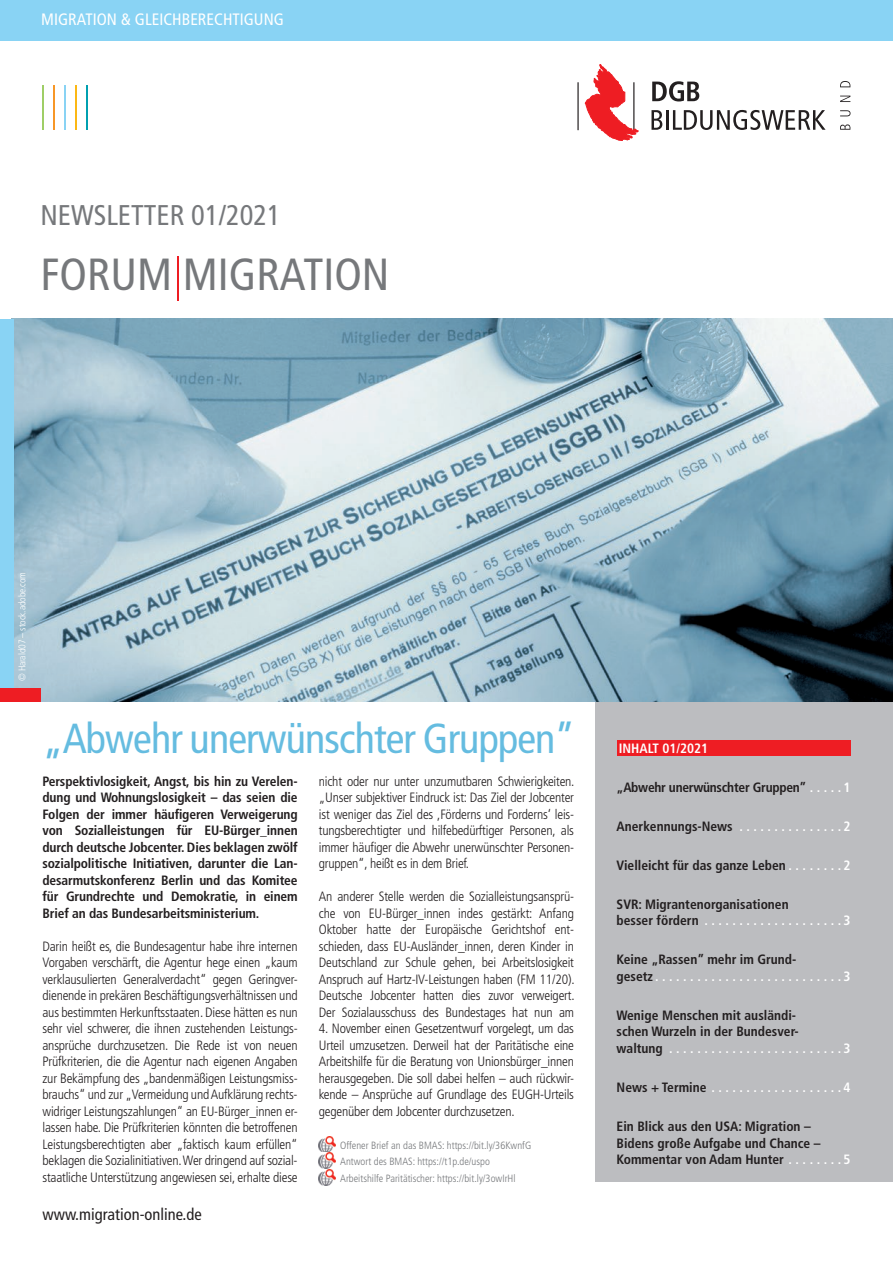
<style>
.page{position:relative;width:893px;height:1263px;background:#fff}
.page>*{position:absolute;margin:0;border:0;box-sizing:border-box;transform-origin:0 0}
.t1{font:condensed 45px "Frutiger";color:#76787b}
.t2{font:condensed 42px "Frutiger";letter-spacing:-.02em;color:#65bce0}
.t3{font:condensed 28.5px "Frutiger";color:#76787b}
.t4{font:condensed 16.5px "Frutiger";color:#fff}
.t5{font:condensed 16.5px "Frutiger";color:#231f20}
.t6{font:300 condensed 13.5px/16.5px "Frutiger";letter-spacing:-.015em;color:#231f20;text-align:justify}
.t7{font:700 condensed 13.5px/16.5px "Frutiger";color:#231f20}
.t8{font:700 condensed 13.5px "Frutiger";color:#fff}
.t9{font:700 condensed 13.5px "Frutiger";letter-spacing:-.02em;color:#231f20}
.t10{font:300 condensed 10.5px/16.5px "Frutiger";color:#76787b}
.t11{font:300 condensed 9.75px "Frutiger";letter-spacing:-.01em;color:#fff}
.s1{color:#fff}
.s2{color:#231f20}
</style>
<div class="page">
<div style="left:595px;top:661px;width:298px;height:521px;background:#bcbdc0"></div>
<img style="left:14px;top:319px;width:879px;height:383px">
<div style="left:617px;top:740px;width:234px;height:15px;background:#ee1d23"></div>
<div style="left:0;top:0;width:893px;height:28px;background:#89d3f4"></div>
<div style="left:0;top:13px;width:893px;height:28px;background:#89d3f4"></div>
<hr style="left:43px;top:85px;width:1px;height:45px;background:#9fce66">
<hr style="left:54px;top:85px;width:1px;height:45px;background:#f79727">
<hr style="left:177px;top:256px;width:1px;height:45px;background:#ee1d23">
<hr style="left:65px;top:85px;width:1px;height:45px;background:#89d3f4">
<hr style="left:76px;top:85px;width:1px;height:45px;background:#fcb814">
<hr style="left:87px;top:85px;width:1px;height:45px;background:#00a0b0">
<hr style="left:577px;top:82px;width:2px;height:48px;background:#231f20">
<svg style="left:585px;top:64px;width:53px;height:77px"></svg>
<svg style="left:652px;top:81px;width:47px;height:20px"></svg>
<svg style="left:651px;top:110px;width:11px;height:20px"></svg>
<hr style="left:666px;top:110px;width:3px;height:20px;background:#231f20">
<svg style="left:673px;top:110px;width:153px;height:20px"></svg>
<svg style="left:840px;top:124px;width:10px;height:6px"></svg>
<svg style="left:840px;top:110px;width:10px;height:6px"></svg>
<svg style="left:840px;top:96px;width:10px;height:6px"></svg>
<svg style="left:840px;top:81px;width:10px;height:6px"></svg>
<div style="left:0;top:319px;width:14px;height:383px;background:#89d3f4"></div>
<div style="left:0;top:688px;width:40px;height:14px;background:#ee1d23"></div>
<img style="left:319px;top:1136px;width:17px;height:49px">
<p class="t4" style="left:41px;top:10px;width:244px">MIGRATION &amp; GLEICHBERECHTIGUNG</p>
<h3 class="t3" style="left:40px;top:199px;width:242px">NEWSLETTER 01/2021</h3>
<h1 class="t1" style="left:40px;top:248px;width:351px">FORUM MIGRATION</h1>
<p class="t11" style="left:16px;top:681px;width:111px;rotate:-90deg">© Harald07 – stock.adobe.com</p>
<h2 class="t2" style="left:43px;top:714px;width:535px">„Abwehr unerwünschter Gruppen”</h2>
<p class="t7" style="left:43px;top:773px;width:257px;text-align:justify">Perspektivlosigkeit, Angst, bis hin zu Verelen&shy;dung und Wohnungslosigkeit – das seien die Folgen der immer häufigeren Verweigerung von Sozialleistungen für EU-Bürger_innen durch deutsche Jobcenter. Dies beklagen zwölf sozialpolitische Initiativen, darunter die Lan&shy;desarmutskonferenz Berlin und das Komitee für Grundrechte und Demokratie, in einem Brief an das Bundesarbeitsministerium.</p>
<p class="t6" style="left:43px;top:938px;width:257px">Darin heißt es, die Bundesagentur habe ihre internen Vorgaben verschärft, die Agentur hege einen „kaum verklausulierten Generalverdacht“ gegen Geringver&shy;dienende in prekären Beschäftigungsverhältnissen und aus bestimmten Herkunftsstaaten. Diese hätten es nun sehr viel schwerer, die ihnen zustehenden Leistungs&shy;ansprüche durchzusetzen. Die Rede ist von neuen Prüfkriterien, die die Agentur nach eigenen Angaben zur Bekämpfung des „bandenmäßigen Leistungsmiss&shy;brauchs“ und zur „Vermeidung und Aufklärung rechts&shy;widriger Leistungszahlungen“ an EU-Bürger_innen er&shy;lassen habe. Die Prüfkriterien könnten die betroffenen Leistungsberechtigten aber „faktisch kaum erfüllen“ beklagen die Sozialinitiativen. Wer dringend auf sozial&shy;staatliche Unterstützung angewiesen sei, erhalte diese</p>
<p class="t5" style="left:43px;top:1205px;width:161px">www.migration-online.de</p>
<p class="t6" style="left:319px;top:773px;width:257px">nicht oder nur unter unzumutbaren Schwierigkeiten. „Unser subjektiver Eindruck ist: Das Ziel der Jobcenter ist weniger das Ziel des ,Förderns und Forderns‘ leis&shy;tungsberechtigter und hilfebedürftiger Personen, als immer häufiger die Abwehr unerwünschter Personen&shy;gruppen“, heißt es in dem Brief.</p>
<p class="t6" style="left:319px;top:888px;width:257px">An anderer Stelle werden die Sozialleistungsansprü&shy;che von EU-Bürger_innen indes gestärkt: Anfang Oktober hatte der Europäische Gerichtshof ent&shy;schieden, dass EU-Ausländer_innen, deren Kinder in Deutschland zur Schule gehen, bei Arbeitslosigkeit Anspruch auf Hartz-IV-Leistungen haben (FM 11/20).<br>Deutsche Jobcenter hatten dies zuvor verweigert.<br>Der Sozialausschuss des Bundestages hat nun am</p>
<p class="t6" style="left:319px;top:1020px;width:257px">4. November einen Gesetzentwurf vorgelegt, um das Urteil umzusetzen. Derweil hat der Paritätische eine Arbeitshilfe für die Beratung von Unionsbürger_innen herausgegeben. Die soll dabei helfen – auch rückwir&shy;kende – Ansprüche auf Grundlage des EUGH-Urteils gegenüber dem Jobcenter durchzusetzen.</p>
<p class="t10" style="left:340px;top:1137px;width:193px">Offener Brief an das BMAS: https://bit.ly/36KwnfG<br>Antwort des BMAS: https://t1p.de/uspo<br>Arbeitshilfe Paritätischer: https://bit.ly/3owIrHl</p>
<p class="t8" style="left:619px;top:740px;width:91px">Inhalt 01/2021</p>
<p class="t9" style="left:617px;top:779px;width:235px">„Abwehr unerwünschter Gruppen” <span class="s1">. . . . 1</span></p>
<p class="t7" style="left:617px;top:818px;width:235px">Anerkennungs-News <span class="s1">. . . . . . . . . . . . . . 2</span></p>
<p class="t7" style="left:617px;top:857px;width:235px">Vielleicht für das ganze Leben <span class="s1">. . . . . . . 2</span></p>
<p class="t7" style="left:617px;top:896px;width:235px">SVR: Migrantenorganisationen<br>besser fördern <span class="s1">. . . . . . . . . . . . . . . . . . . 3</span></p>
<p class="t7" style="left:617px;top:951px;width:235px">Keine „Rassen” mehr im Grund-<br>gesetz <span class="s1">. . . . . . . . . . . . . . . . . . . . . . . . . . 3</span></p>
<p class="t7" style="left:617px;top:1007px;width:235px">Wenige Menschen mit ausländi-<br>schen Wurzeln in der Bundesver-<br>waltung <span class="s1">. . . . . . . . . . . . . . . . . . . . . . . . 3</span></p>
<p class="t8" style="left:617px;top:1079px;width:235px"><span class="s2">News + Termine</span> . . . . . . . . . . . . . . . . . . 4</p>
<p class="t7" style="left:617px;top:1118px;width:235px">Ein Blick aus den USA: Migration –<br>Bidens große Aufgabe und Chance –<br>Kommentar von Adam Hunter <span class="s1">. . . . . . . 5</span></p>
</div>
